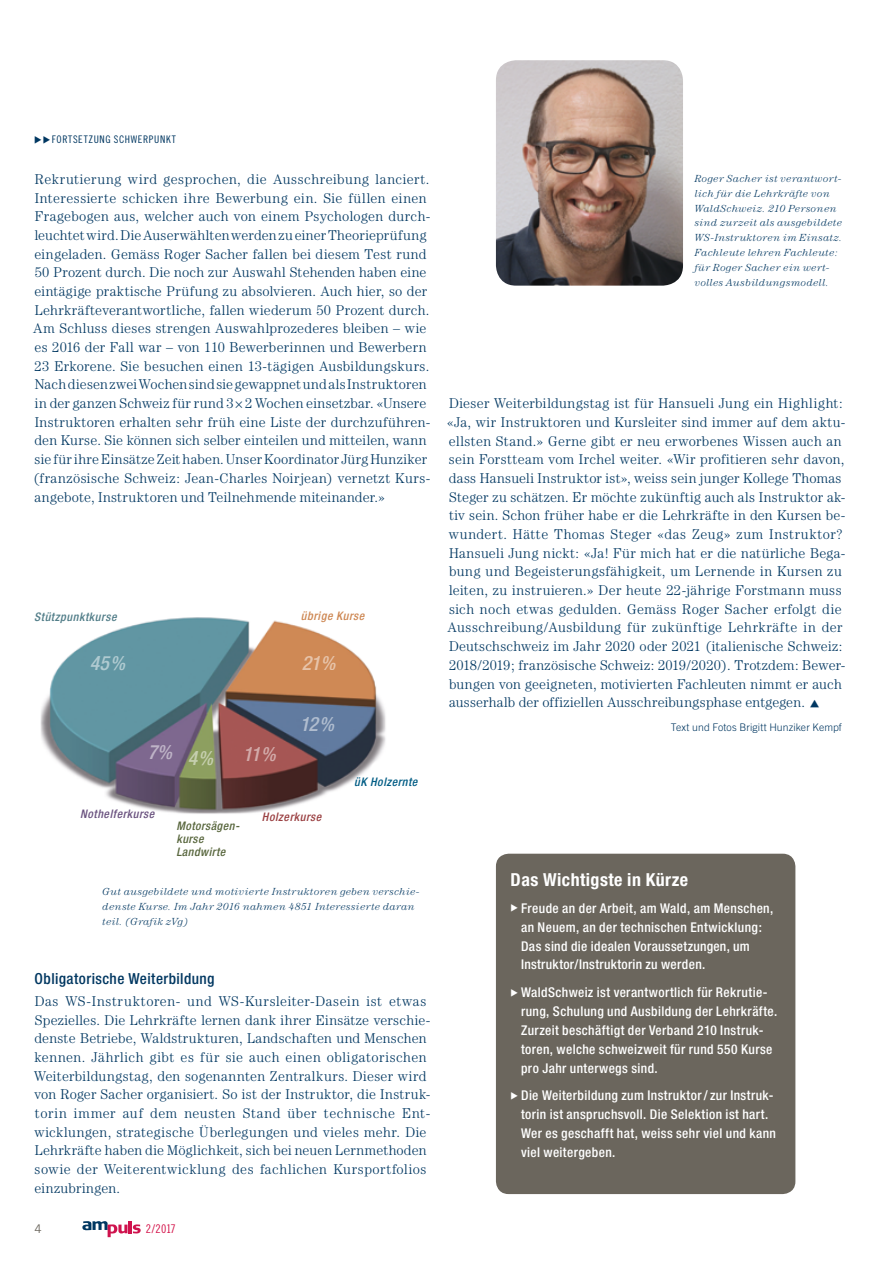
<style>
.page{position:relative;width:893px;height:1263px;background:#fff}
.page>*{position:absolute;margin:0;border:0;box-sizing:border-box;transform-origin:0 0}
.t1{font:italic 500 condensed 19.8px "Helvetica Neue";letter-spacing:-.01em;color:#fff}
.t2{font:700 condensed 18px "Helvetica Neue";letter-spacing:.025em;color:#fff}
.t3{font:500 condensed 15.3px "Helvetica Neue";letter-spacing:.03em;color:#003761}
.t4{font:300 14.25px/18.8px "Century";letter-spacing:.025em;color:#003761}
.t5{font:500 condensed 13.5px/18.9px "Helvetica Neue";letter-spacing:.03em;color:#fff}
.t6{font:12px "Trade Gothic Cond Eighteen";color:#d31047}
.t7{font:12px "Trade Gothic";color:#6b665d}
.t8{font:italic 500 condensed 11.85px/13.2px "Helvetica Neue";letter-spacing:.04em;color:#58663d}
.t9{font:italic 500 condensed 11.85px "Helvetica Neue";letter-spacing:.05em;color:#517d88}
.t10{font:italic 500 condensed 11.85px "Helvetica Neue";letter-spacing:.05em;color:#6a527f}
.t11{font:italic 500 condensed 11.85px "Helvetica Neue";letter-spacing:.05em;color:#ce8854}
.t12{font:italic 500 condensed 11.85px "Helvetica Neue";letter-spacing:.05em;color:#005c84}
.t13{font:italic 500 condensed 11.85px "Helvetica Neue";letter-spacing:.045em;color:#9a4042}
.t14{font:300 10.5px "Trade Gothic";letter-spacing:.01em;color:#003761}
.t15{font:10.5px "Trade Gothic Cond Eighteen";letter-spacing:.065em;color:#003761}
.t16{font:italic 300 10.35px/15px "Century";letter-spacing:.04em;color:#003761}
</style>
<div class="page">
<img style="left:496px;top:60px;width:187px;height:226px">
<svg style="left:82px;top:1221px;width:59px;height:16px"></svg>
<div style="left:496px;top:854px;width:299px;height:340px;background:#6b665d;border-radius:13px"></div>
<img style="left:40px;top:617px;width:346px;height:197px">
<p class="t15" style="left:34px;top:133px;width:143px">◆◆FORTSETZUNG SCHWERPUNKT</p>
<p class="t4" style="left:33px;top:169px;width:399px">Rekrutierung wird gesprochen, die Ausschreibung lanciert.<br>Interessierte schicken ihre Bewerbung ein. Sie füllen einen Fragebogen aus, welcher auch von einem Psychologen durch&shy;leuchtet wird. Die Auserwählten werden zu einer Theorieprüfung eingeladen. Gemäss Roger Sacher fallen bei diesem Test rund 50 Prozent durch. Die noch zur Auswahl Stehenden haben eine eintägige praktische Prüfung zu absolvieren. Auch hier, so der Lehrkräfteverantwortliche, fallen wiederum 50 Prozent durch.<br>Am Schluss dieses strengen Auswahlprozederes bleiben – wie es 2016 der Fall war – von 110 Bewerberinnen und Bewerbern 23 Erkorene. Sie besuchen einen 13-tägigen Ausbildungskurs.<br>Nach diesen zwei Wochen sind sie gewappnet und als Instruktoren in der ganzen Schweiz für rund 3× 2 Wochen einsetzbar. «Unsere Instruktoren erhalten sehr früh eine Liste der durchzuführen&shy;den Kurse. Sie können sich selber einteilen und mitteilen, wann sie für ihre Einsätze Zeit haben. Unser Koordinator Jürg Hunziker (französische Schweiz: Jean-Charles Noirjean) vernetzt Kurs&shy;angebote, Instruktoren und Teilnehmende miteinander.»</p>
<p class="t11" style="left:301px;top:608px;width:65px">übrige Kurse</p>
<p class="t9" style="left:34px;top:610px;width:84px">Stützpunktkurse</p>
<h1 class="t1" style="left:89px;top:652px;width:37px">45%</h1>
<h1 class="t1" style="left:301px;top:651px;width:36px">21%</h1>
<h1 class="t1" style="left:147px;top:743px;width:67px">7% 4%</h1>
<h1 class="t1" style="left:242px;top:742px;width:35px">11%</h1>
<h1 class="t1" style="left:299px;top:712px;width:36px">12%</h1>
<p class="t10" style="left:80px;top:807px;width:76px">Nothelferkurse</p>
<p class="t13" style="left:262px;top:809px;width:61px">Holzerkurse</p>
<p class="t8" style="left:177px;top:818px;width:64px">Motorsägen&shy;kurse<br>Landwirte</p>
<p class="t12" style="left:354px;top:774px;width:65px">üK Holzernte</p>
<p class="t16" style="left:103px;top:883px;width:318px">Gut ausgebildete und motivierte Instruktoren geben verschie&shy;denste Kurse. Im Jahr 2016 nahmen 4851 Interessierte daran teil. (Grafik zVg)</p>
<p class="t3" style="left:35px;top:970px;width:181px">Obligatorische Weiterbildung</p>
<p class="t4" style="left:34px;top:991px;width:398px">Das WS-Instruktoren- und WS-Kursleiter-Dasein ist etwas Spezielles. Die Lehrkräfte lernen dank ihrer Einsätze verschie&shy;denste Betriebe, Waldstrukturen, Landschaften und Menschen kennen. Jährlich gibt es für sie auch einen obligatorischen Weiterbildungstag, den sogenannten Zentralkurs. Dieser wird von Roger Sacher organisiert. So ist der Instruktor, die Instruk&shy;torin immer auf dem neusten Stand über technische Ent&shy;wicklungen, strategische Überlegungen und vieles mehr. Die Lehrkräfte haben die Möglichkeit, sich bei neuen Lernmethoden sowie der Weiterentwicklung des fachlichen Kursportfolios einzubringen.</p>
<p class="t7" style="left:34px;top:1222px;width:9px">4</p>
<p class="t6" style="left:146px;top:1222px;width:31px">2/2017</p>
<p class="t16" style="left:695px;top:171px;width:149px">Roger Sacher ist verantwort&shy;lich für die Lehrkräfte von<br>WaldSchweiz. 210 Personen sind zurzeit als ausgebildete<br>WS-Instruktoren im Einsatz.<br>Fachleute lehren Fachleute: für Roger Sacher ein wert&shy;volles Ausbildungsmodell.</p>
<p class="t4" style="left:447px;top:394px;width:400px">Dieser Weiterbildungstag ist für Hansueli Jung ein Highlight: «Ja, wir Instruktoren und Kursleiter sind immer auf dem aktu&shy;ellsten Stand.» Gerne gibt er neu erworbenes Wissen auch an sein Forstteam vom Irchel weiter. «Wir profitieren sehr davon, dass Hansueli Instruktor ist», weiss sein junger Kollege Thomas Steger zu schätzen. Er möchte zukünftig auch als Instruktor ak&shy;tiv sein. Schon früher habe er die Lehrkräfte in den Kursen be&shy;wundert. Hätte Thomas Steger «das Zeug» zum Instruktor?<br>Hansueli Jung nickt: «Ja! Für mich hat er die natürliche Bega&shy;bung und Begeisterungsfähigkeit, um Lernende in Kursen zu leiten, zu instruieren.» Der heute 22-jährige Forstmann muss sich noch etwas gedulden. Gemäss Roger Sacher erfolgt die Ausschreibung/Ausbildung für zukünftige Lehrkräfte in der Deutschschweiz im Jahr 2020 oder 2021 (italienische Schweiz:<br>2018/2019; französische Schweiz: 2019/2020). Trotzdem: Bewer&shy;bungen von geeigneten, motivierten Fachleuten nimmt er auch ausserhalb der offiziellen Ausschreibungsphase entgegen.</p>
<p class="t14" style="left:671px;top:721px;width:172px">Text und Fotos Brigitt Hunziker Kempf</p>
<p class="t2" style="left:511px;top:868px;width:179px">Das Wichtigste in Kürze</p>
<p class="t5" style="left:521px;top:898px;width:254px;text-indent:-11px">◆ Freude an der Arbeit, am Wald, am Menschen, an Neuem, an der technischen Entwicklung:<br>Das sind die idealen Voraussetzungen, um Instruktor/Instruktorin zu werden.</p>
<p class="t5" style="left:521px;top:983px;width:258px;text-indent:-11px">◆ WaldSchweiz ist verantwortlich für Rekrutie&shy;rung, Schulung und Ausbildung der Lehrkräfte.<br>Zurzeit beschäftigt der Verband 210 Instruk&shy;toren, welche schweizweit für rund 550 Kurse pro Jahr unterwegs sind.</p>
<p class="t5" style="left:521px;top:1086px;width:256px;text-indent:-11px">◆ Die Weiterbildung zum Instruktor / zur Instruk&shy;torin ist anspruchsvoll. Die Selektion ist hart.<br>Wer es geschafft hat, weiss sehr viel und kann viel weitergeben.</p>
</div>
